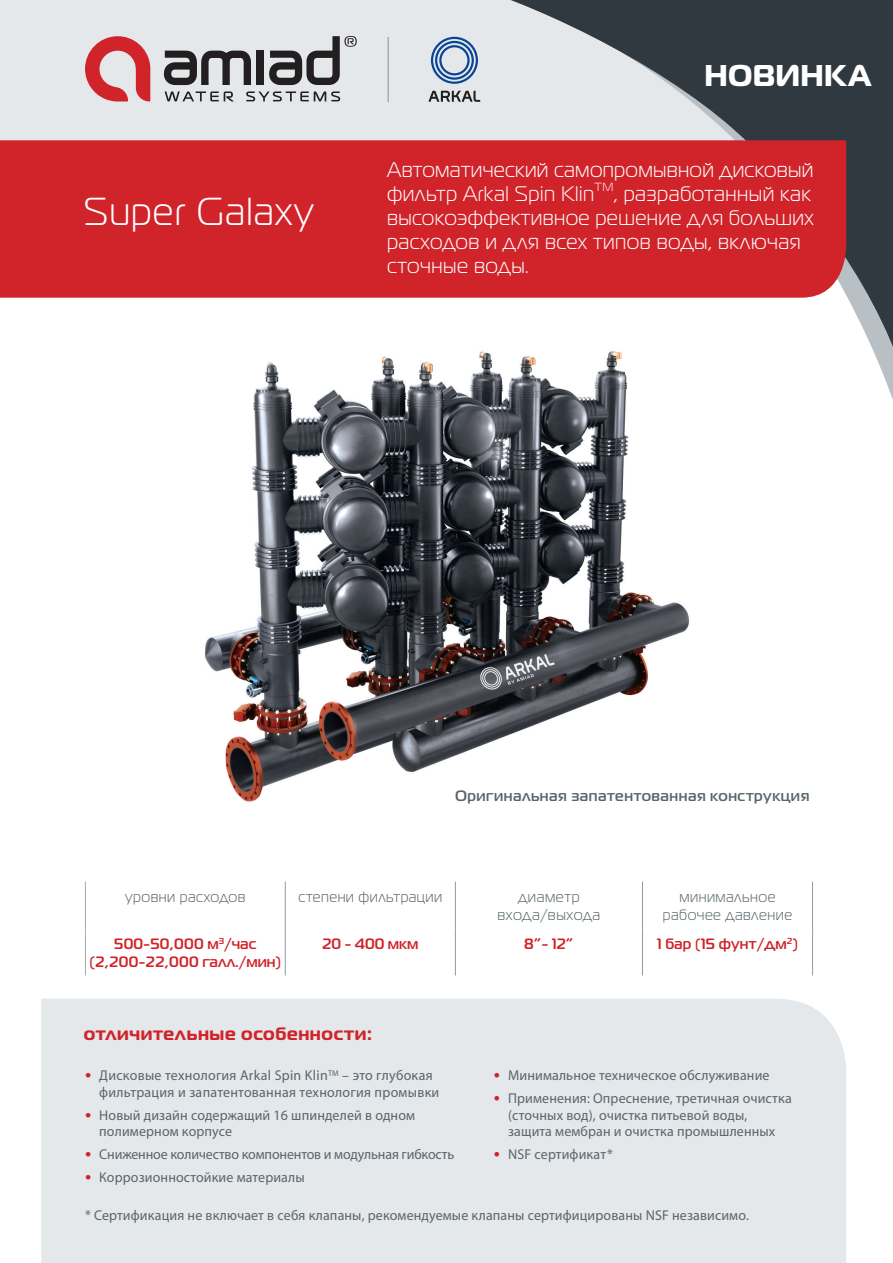
<style>
.page{position:relative;width:893px;height:1263px;background:#fff}
.page>*{position:absolute;margin:0;border:0;box-sizing:border-box;transform-origin:0 0}
.t1{font:300 39px "Magistral";letter-spacing:.03em;color:#fff}
.t2{font:700 30px "Magistral";letter-spacing:.01em;color:#fff}
.t3{font:300 21px/24px "Magistral";letter-spacing:.02em;color:#fff}
.t4{font:700 18px "Magistral";letter-spacing:.035em;color:#d1232a}
.t5{font:300 15px/18px "Magistral";letter-spacing:.035em;color:#59656b;text-align:center}
.t6{font:500 15px/18px "Magistral";letter-spacing:.01em;color:#d1232a;text-align:center}
.t7{font:500 15px "Magistral";letter-spacing:.035em;color:#59656b}
.t8{font:14.25px/16.5px "Myriad Pro";letter-spacing:.01em;color:#59656b}
.t9{font:14.25px "Myriad Pro";letter-spacing:-.01em;color:#59656b}
.t10{font:300 11.7px "Magistral";color:#fff}
.s1{font-family:"DIN";color:#d1232a}
</style>
<div class="page">
<div style="left:0;top:0;width:893px;height:239px;background:#e5e8eb"></div>
<svg style="left:446px;top:0;width:447px;height:400px"></svg>
<div style="left:0;top:140px;width:846px;height:158px;background:#d1232a"></div>
<div style="left:41px;top:999px;width:805px;height:264px;background:#e5e8eb"></div>
<hr style="left:85px;top:881px;width:1px;height:47px;background:#a8a9ad">
<hr style="left:85px;top:928px;width:1px;height:47px;background:#a8a9ad">
<hr style="left:285px;top:881px;width:1px;height:47px;background:#8f9aa0">
<hr style="left:285px;top:928px;width:1px;height:47px;background:#8f9aa0">
<hr style="left:455px;top:881px;width:1px;height:47px;background:#8f9aa0">
<hr style="left:642px;top:881px;width:1px;height:47px;background:#8f9aa0">
<hr style="left:812px;top:881px;width:1px;height:47px;background:#8f9aa0">
<hr style="left:455px;top:928px;width:1px;height:47px;background:#8f9aa0">
<hr style="left:642px;top:928px;width:1px;height:47px;background:#8f9aa0">
<hr style="left:812px;top:928px;width:1px;height:47px;background:#8f9aa0">
<hr style="left:387px;top:37px;width:2px;height:65px;background:#a8a9ad">
<svg style="left:85px;top:36px;width:65px;height:65px"></svg>
<svg style="left:164px;top:51px;width:87px;height:34px"></svg>
<div style="left:257px;top:51px;width:7px;height:34px;background:#231f20"></div>
<svg style="left:269px;top:36px;width:88px;height:49px"></svg>
<svg style="left:165px;top:91px;width:69px;height:11px"></svg>
<svg style="left:246px;top:91px;width:94px;height:11px"></svg>
<svg style="left:429px;top:91px;width:51px;height:11px"></svg>
<svg style="left:431px;top:37px;width:47px;height:47px"></svg>
<img style="left:205px;top:349px;width:491px;height:453px">
<h1 class="t1" style="left:84px;top:188px;width:231px">Super Galaxy</h1>
<h2 class="t2" style="left:704px;top:56px;width:168px">НОВИНКА</h2>
<h3 class="t3" style="left:387px;top:157px;width:428px">Автоматический самопромывной дисковый фильтр Arkal Spin Klin</h3>
<p class="t10" style="left:595px;top:180px;width:20px">TM</p>
<h3 class="t3" style="left:387px;top:181px;width:428px;text-indent:227px">, разработанный как высокоэффективное решение для больших расходов и для всех типов воды, включая сточные воды.</h3>
<p class="t7" style="left:455px;top:786px;width:356px">Оригинальная запатентованная конструкция</p>
<p class="t5" style="left:125px;top:887px;width:122px">уровни расходов</p>
<p class="t5" style="left:298px;top:887px;width:145px">степени фильтрации</p>
<p class="t5" style="left:497px;top:887px;width:104px">диаметр входа/выхода</p>
<p class="t5" style="left:663px;top:887px;width:131px">минимальное рабочее давление</p>
<p class="t6" style="left:90px;top:935px;width:193px">500-50,000 м<sup>3</sup>/час (2,200-22,000 галл./мин)</p>
<p class="t6" style="left:322px;top:935px;width:98px">20 - 400 мкм</p>
<p class="t6" style="left:524px;top:935px;width:51px">8”- 12”</p>
<p class="t6" style="left:657px;top:935px;width:142px">1 бар (15 фунт/дм<sup>2</sup>)</p>
<p class="t4" style="left:84px;top:1022px;width:289px">отличительные особенности:</p>
<p class="t8" style="left:99px;top:1067px;width:342px;text-indent:-15px"><span class="s1">•</span> Дисковые технология Arkal Spin Klin<sup>TM</sup> – это глубокая фильтрация и запатентованная технология промывки</p>
<p class="t8" style="left:99px;top:1106px;width:317px;text-indent:-15px"><span class="s1">•</span> Новый дизайн содержащий 16 шпинделей в одном полимерном корпусе</p>
<p class="t9" style="left:84px;top:1145px;width:371px"><span class="s1">•</span> Сниженное количество компонентов и модульная гибкость</p>
<p class="t8" style="left:84px;top:1168px;width:222px"><span class="s1">•</span> Коррозионностойкие материалы</p>
<p class="t8" style="left:493px;top:1067px;width:278px"><span class="s1">•</span> Минимальное техническое обслуживание</p>
<p class="t8" style="left:508px;top:1090px;width:285px;text-indent:-15px"><span class="s1">•</span> Применения: Опреснение, третичная очистка (сточных вод), очистка питьевой воды, защита мембран и очистка промышленных</p>
<p class="t8" style="left:493px;top:1146px;width:121px"><span class="s1">•</span> NSF сертификат*</p>
<p class="t8" style="left:85px;top:1207px;width:665px">* Сертификация не включает в себя клапаны, рекомендуемые клапаны сертифицированы NSF независимо.</p>
</div>
